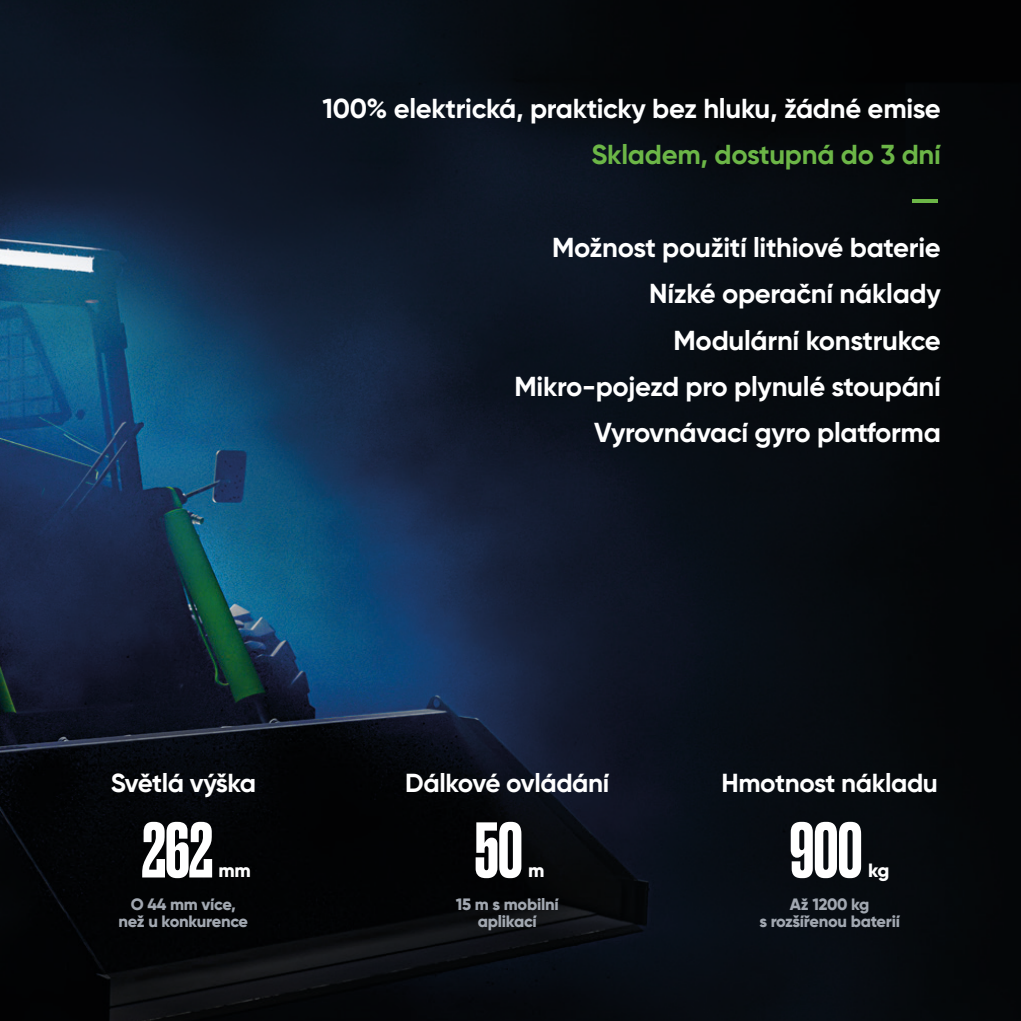
<style>
.page{position:relative;width:1021px;height:1021px;background:#fff}
.page>*{position:absolute;margin:0;border:0;box-sizing:border-box;transform-origin:0 0}
.t1{font:500 74.02px "Druk";letter-spacing:-.015em;color:#fff}
.t2{font:700 27.45px "Gilroy";letter-spacing:-.01em;color:#fff}
.t3{font:700 27.45px "Gilroy";letter-spacing:-.01em;color:#6cb647}
.t4{font:700 26.1px "Gilroy";letter-spacing:-.015em;color:#fff}
.t5{font:800 19.12px "Gilroy";color:#fff}
.t6{font:800 16.43px "Gilroy";letter-spacing:-.015em;color:#a2a8b1}
</style>
<div class="page">
<img style="left:0;top:0;width:1020px;height:1020px">
<hr style="left:912px;top:199px;width:26px;height:3px;background:#6cb647">
<p class="t2" style="left:322px;top:91px;width:619px">100% elektrická, prakticky bez hluku, žádné emise</p>
<p class="t3" style="left:591px;top:137px;width:351px">Skladem, dostupná do 3 dní</p>
<p class="t2" style="left:552px;top:230px;width:390px">Možnost použití lithiové baterie</p>
<p class="t2" style="left:649px;top:276px;width:293px">Nízké operační náklady</p>
<p class="t2" style="left:673px;top:323px;width:269px">Modulární konstrukce</p>
<p class="t2" style="left:514px;top:369px;width:428px">Mikro-pojezd pro plynulé stoupání</p>
<p class="t2" style="left:594px;top:415px;width:348px">Vyrovnávací gyro platforma</p>
<p class="t4" style="left:111px;top:767px;width:147px">Světlá výška</p>
<p class="t1" style="left:142px;top:799px;width:73px">262</p>
<p class="t5" style="left:218px;top:858px;width:34px">mm</p>
<p class="t6" style="left:131px;top:894px;width:107px">O 44 mm více,</p>
<p class="t6" style="left:119px;top:910px;width:131px">než u konkurence</p>
<p class="t4" style="left:405px;top:767px;width:205px">Dálkové ovládání</p>
<p class="t1" style="left:474px;top:799px;width:50px">50</p>
<p class="t5" style="left:528px;top:858px;width:18px">m</p>
<p class="t6" style="left:456px;top:894px;width:105px">15 m s mobilní</p>
<p class="t6" style="left:478px;top:910px;width:60px">aplikací</p>
<p class="t4" style="left:721px;top:767px;width:218px">Hmotnost nákladu</p>
<p class="t1" style="left:789px;top:799px;width:75px">900</p>
<p class="t5" style="left:868px;top:858px;width:23px">kg</p>
<p class="t6" style="left:790px;top:894px;width:81px">Až 1200 kg</p>
<p class="t6" style="left:759px;top:910px;width:142px">s rozšířenou baterií</p>
</div>
